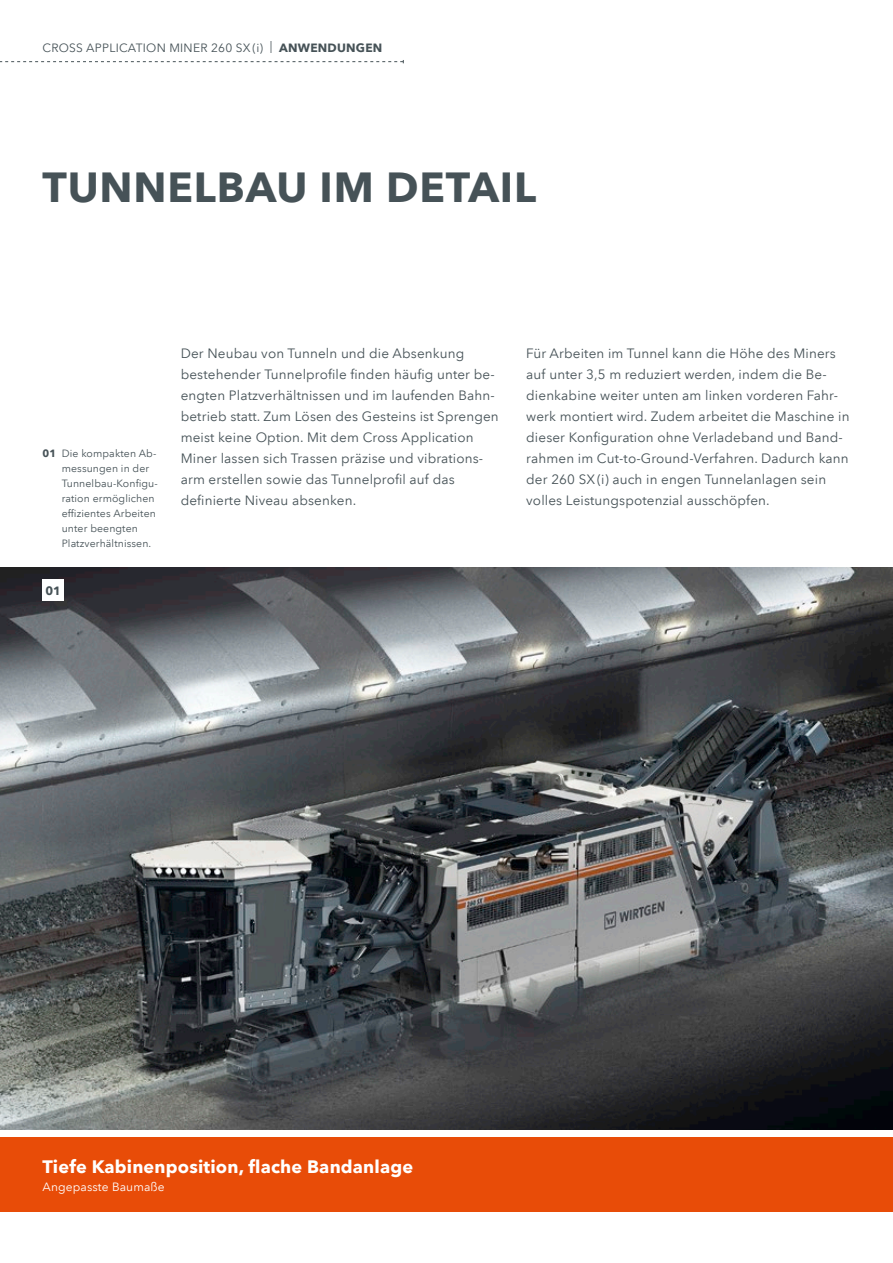
<style>
.page{position:relative;width:893px;height:1263px;background:#fff}
.page>*{position:absolute;margin:0;border:0;box-sizing:border-box;transform-origin:0 0}
.t1{font:700 42px "Avenir Next LT Pro";letter-spacing:.02em;color:#465257}
.t2{font:700 18px "Avenir Next LT Pro";letter-spacing:.01em;color:#fff}
.t3{font:13.5px/21px "Avenir Next LT Pro";letter-spacing:.01em;color:#465257}
.t4{font:12px "Avenir Next LT Pro";letter-spacing:.02em;color:#465257}
.t5{font:12px "Avenir Next LT Pro";letter-spacing:.01em;color:#fff}
.t6{font:700 12px "Avenir Next LT Pro";color:#465257}
.t7{font:10.5px/15px "Avenir Next LT Pro";letter-spacing:.01em;color:#465257}
.s1{font-weight:700}
</style>
<div class="page">
<svg style="left:0;top:60px;width:404px;height:3px"></svg>
<img style="left:0;top:567px;width:893px;height:562px">
<div style="left:0;top:1138px;width:893px;height:74px;background:#e84c08"></div>
<div style="left:43px;top:580px;width:21px;height:21px;background:#fff"></div>
<p class="t4" style="left:43px;top:40px;width:341px">CROSS APPLICATION MINER 260 SX(i) | <span class="s1">ANWENDUNGEN</span></p>
<h1 class="t1" style="left:43px;top:161px;width:495px">TUNNELBAU IM DETAIL</h1>
<p class="t7" style="left:62px;top:446px;width:98px;text-indent:-19px"><span class="s1">01</span> Die kompakten Ab&shy;messungen in der<br>Tunnelbau-Konfigu&shy;ration ermöglichen effizientes Arbeiten unter beengten<br>Platzverhältnissen.</p>
<p class="t6" style="left:45px;top:583px;width:17px">01</p>
<p class="t3" style="left:181px;top:343px;width:319px">Der Neubau von Tunneln und die Absenkung bestehender Tunnelprofile finden häufig unter be&shy;engten Platzverhältnissen und im laufenden Bahn&shy;betrieb statt. Zum Lösen des Gesteins ist Sprengen meist keine Option. Mit dem Cross Application Miner lassen sich Trassen präzise und vibrations&shy;arm erstellen sowie das Tunnelprofil auf das definierte Niveau absenken.</p>
<p class="t3" style="left:526px;top:343px;width:325px">Für Arbeiten im Tunnel kann die Höhe des Miners auf unter 3,5 m reduziert werden, indem die Be&shy;dienkabine weiter unten am linken vorderen Fahr&shy;werk montiert wird. Zudem arbeitet die Maschine in dieser Konfiguration ohne Verladeband und Band&shy;rahmen im Cut-to-Ground-Verfahren. Dadurch kann der 260 SX(i) auch in engen Tunnelanlagen sein volles Leistungspotenzial ausschöpfen.</p>
<h2 class="t2" style="left:43px;top:1155px;width:372px">Tiefe Kabinenposition, flache Bandanlage</h2>
<p class="t5" style="left:43px;top:1179px;width:124px">Angepasste Baumaße</p>
</div>
